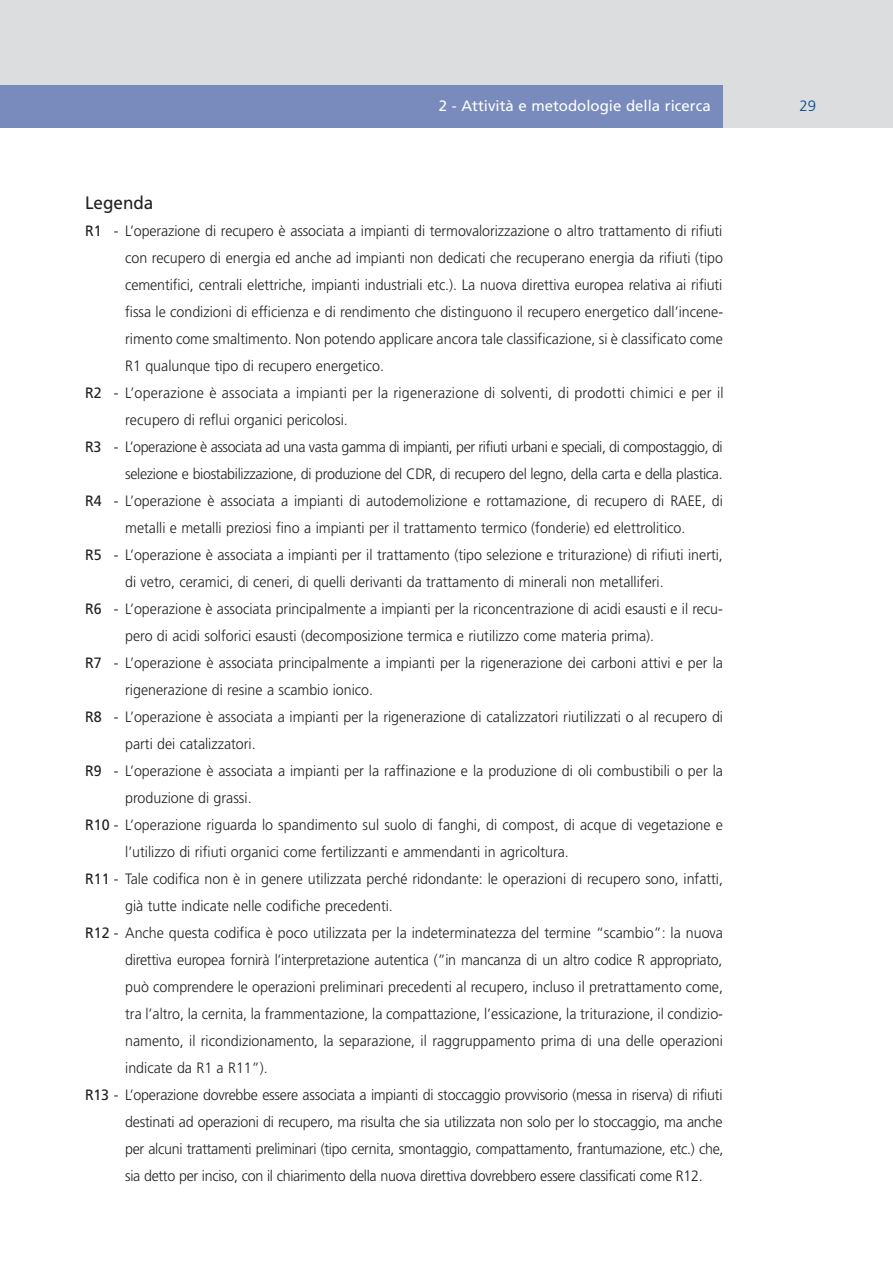
<style>
.page{position:relative;width:893px;height:1263px;background:#fff}
.page>*{position:absolute;margin:0;border:0;box-sizing:border-box;transform-origin:0 0}
.t1{font:18px "Frutiger";color:#231f20;scale:.95 1}
.t2{font:300 15px "Frutiger";color:#231f20;scale:.95 1}
.t3{font:300 15px "Frutiger";letter-spacing:-.02em;color:#231f20;scale:.95 1}
.t4{font:300 15px "Frutiger";letter-spacing:-.03em;color:#231f20;scale:.95 1}
.t5{font:15px "Frutiger";color:#fff}
.t6{font:300 15px "Frutiger";color:#014990}
.s1{font-weight:400}
</style>
<div class="page">
<div style="left:0;top:0;width:893px;height:128px;background:#dcdddf"></div>
<div style="left:0;top:85px;width:723px;height:43px;background:#788bbc"></div>
<p class="t5" style="left:439px;top:100px;width:273px">2 - Attività e metodologie della ricerca</p>
<p class="t6" style="left:800px;top:100px;width:18px">29</p>
<p class="t1" style="left:85px;top:196px;width:74px">Legenda</p>
<p class="t2" style="left:85px;top:225px;width:672px"><span class="s1">R1</span> - L’operazione di recupero è associata a impianti di termovalorizzazione o altro trattamento di rifiuti</p>
<p class="t2" style="left:125px;top:252px;width:631px">con recupero di energia ed anche ad impianti non dedicati che recuperano energia da rifiuti (tipo</p>
<p class="t2" style="left:125px;top:279px;width:630px">cementifici, centrali elettriche, impianti industriali etc.). La nuova direttiva europea relativa ai rifiuti</p>
<p class="t2" style="left:125px;top:306px;width:631px">fissa le condizioni di efficienza e di rendimento che distinguono il recupero energetico dall’incene-</p>
<p class="t2" style="left:125px;top:333px;width:631px">rimento come smaltimento. Non potendo applicare ancora tale classificazione, si è classificato come</p>
<p class="t2" style="left:125px;top:360px;width:274px">R1 qualunque tipo di recupero energetico.</p>
<p class="t2" style="left:85px;top:387px;width:674px"><span class="s1">R2</span> - L’operazione è associata a impianti per la rigenerazione di solventi, di prodotti chimici e per il</p>
<p class="t2" style="left:125px;top:414px;width:236px">recupero di reflui organici pericolosi.</p>
<p class="t4" style="left:85px;top:441px;width:673px"><span class="s1">R3</span> - L’operazione è associata ad una vasta gamma di impianti, per rifiuti urbani e speciali, di compostaggio, di</p>
<p class="t3" style="left:125px;top:468px;width:630px">selezione e biostabilizzazione, di produzione del CDR, di recupero del legno, della carta e della plastica.</p>
<p class="t2" style="left:85px;top:495px;width:673px"><span class="s1">R4</span> - L’operazione è associata a impianti di autodemolizione e rottamazione, di recupero di RAEE, di</p>
<p class="t2" style="left:125px;top:522px;width:591px">metalli e metalli preziosi fino a impianti per il trattamento termico (fonderie) ed elettrolitico.</p>
<p class="t2" style="left:85px;top:549px;width:673px"><span class="s1">R5</span> - L’operazione è associata a impianti per il trattamento (tipo selezione e triturazione) di rifiuti inerti,</p>
<p class="t2" style="left:125px;top:576px;width:568px">di vetro, ceramici, di ceneri, di quelli derivanti da trattamento di minerali non metalliferi.</p>
<p class="t2" style="left:85px;top:603px;width:673px"><span class="s1">R6</span> - L’operazione è associata principalmente a impianti per la riconcentrazione di acidi esausti e il recu-</p>
<p class="t2" style="left:125px;top:630px;width:558px">pero di acidi solforici esausti (decomposizione termica e riutilizzo come materia prima).</p>
<p class="t2" style="left:85px;top:657px;width:673px"><span class="s1">R7</span> - L’operazione è associata principalmente a impianti per la rigenerazione dei carboni attivi e per la</p>
<p class="t2" style="left:125px;top:684px;width:262px">rigenerazione di resine a scambio ionico.</p>
<p class="t2" style="left:85px;top:711px;width:673px"><span class="s1">R8</span> - L’operazione è associata a impianti per la rigenerazione di catalizzatori riutilizzati o al recupero di</p>
<p class="t2" style="left:125px;top:738px;width:139px">parti dei catalizzatori.</p>
<p class="t2" style="left:85px;top:765px;width:673px"><span class="s1">R9</span> - L’operazione è associata a impianti per la raffinazione e la produzione di oli combustibili o per la</p>
<p class="t2" style="left:125px;top:792px;width:135px">produzione di grassi.</p>
<p class="t2" style="left:85px;top:819px;width:673px"><span class="s1">R10</span> - L’operazione riguarda lo spandimento sul suolo di fanghi, di compost, di acque di vegetazione e</p>
<p class="t2" style="left:125px;top:846px;width:469px">l’utilizzo di rifiuti organici come fertilizzanti e ammendanti in agricoltura.</p>
<p class="t2" style="left:85px;top:873px;width:673px"><span class="s1">R11</span> - Tale codifica non è in genere utilizzata perché ridondante: le operazioni di recupero sono, infatti,</p>
<p class="t2" style="left:125px;top:900px;width:283px">già tutte indicate nelle codifiche precedenti.</p>
<p class="t2" style="left:85px;top:927px;width:673px"><span class="s1">R12</span> - Anche questa codifica è poco utilizzata per la indeterminatezza del termine “scambio”: la nuova</p>
<p class="t2" style="left:125px;top:954px;width:630px">direttiva europea fornirà l’interpretazione autentica (”in mancanza di un altro codice R appropriato,</p>
<p class="t2" style="left:125px;top:981px;width:631px">può comprendere le operazioni preliminari precedenti al recupero, incluso il pretrattamento come,</p>
<p class="t2" style="left:125px;top:1008px;width:631px">tra l’altro, la cernita, la frammentazione, la compattazione, l’essicazione, la triturazione, il condizio-</p>
<p class="t2" style="left:125px;top:1035px;width:631px">namento, il ricondizionamento, la separazione, il raggruppamento prima di una delle operazioni</p>
<p class="t2" style="left:125px;top:1062px;width:152px">indicate da R1 a R11”).</p>
<p class="t2" style="left:85px;top:1089px;width:673px"><span class="s1">R13</span> - L’operazione dovrebbe essere associata a impianti di stoccaggio provvisorio (messa in riserva) di rifiuti</p>
<p class="t2" style="left:125px;top:1116px;width:630px">destinati ad operazioni di recupero, ma risulta che sia utilizzata non solo per lo stoccaggio, ma anche</p>
<p class="t3" style="left:125px;top:1143px;width:631px">per alcuni trattamenti preliminari (tipo cernita, smontaggio, compattamento, frantumazione, etc.) che,</p>
<p class="t3" style="left:125px;top:1170px;width:609px">sia detto per inciso, con il chiarimento della nuova direttiva dovrebbero essere classificati come R12.</p>
</div>
